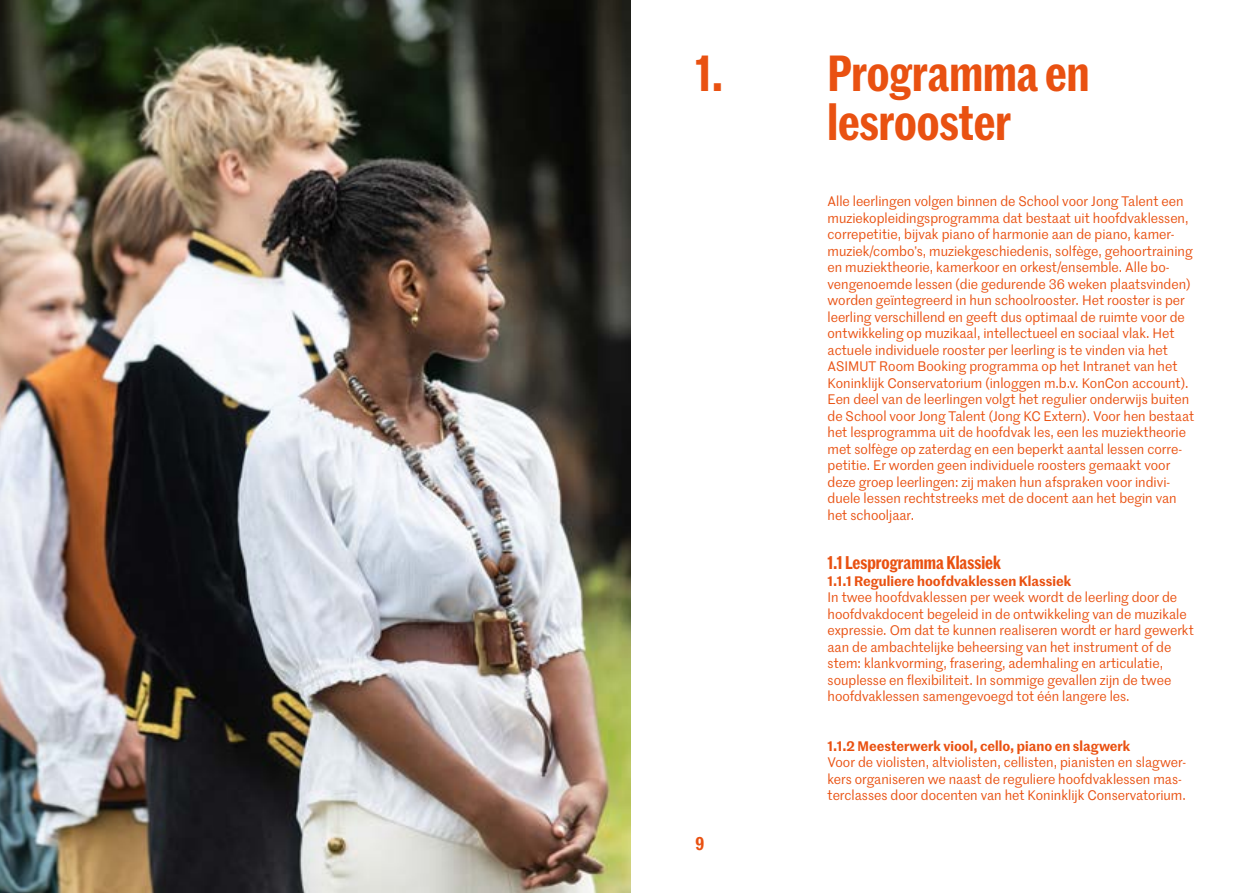
<style>
.page{position:relative;width:1259px;height:893px;background:#fff}
.page>*{position:absolute;margin:0;border:0;box-sizing:border-box;transform-origin:0 0}
.t1{font:600 49.5px/49.5px "Marr Sans Cond";color:#e95111}
.t2{font:600 18px "Marr Sans Cond";color:#e95111}
.t3{font:13.5px/16.5px "Marr Sans";color:#e95111}
.t4{font:600 13.5px "Marr Sans";color:#e95111}
</style>
<div class="page">
<img style="left:0;top:0;width:630px;height:893px">
<h1 class="t1" style="left:695px;top:45px;width:29px">1.</h1>
<h2 class="t2" style="left:695px;top:830px;width:10px">9</h2>
<h1 class="t1" style="left:827px;top:45px;width:263px">Programma en lesrooster</h1>
<p class="t3" style="left:827px;top:193px;width:368px">Alle leerlingen volgen binnen de School voor Jong Talent een muziekopleidingsprogramma dat bestaat uit hoofdvaklessen, correpetitie, bijvak piano of harmonie aan de piano, kamer&shy;muziek/combo’s, muziekgeschiedenis, solfège, gehoortraining en muziektheorie, kamerkoor en orkest/ensemble. Alle bo&shy;vengenoemde lessen (die gedurende 36 weken plaatsvinden) worden geïntegreerd in hun schoolrooster. Het rooster is per leerling verschillend en geeft dus optimaal de ruimte voor de ontwikkeling op muzikaal, intellectueel en sociaal vlak. Het actuele individuele rooster per leerling is te vinden via het ASIMUT Room Booking programma op het Intranet van het Koninklijk Conservatorium (inloggen m.b.v. KonCon account).<br>Een deel van de leerlingen volgt het regulier onderwijs buiten de School voor Jong Talent (Jong KC Extern). Voor hen bestaat het lesprogramma uit de hoofdvak les, een les muziektheorie met solfège op zaterdag en een beperkt aantal lessen corre&shy;petitie. Er worden geen individuele roosters gemaakt voor deze groep leerlingen: zij maken hun afspraken voor indivi&shy;duele lessen rechtstreeks met de docent aan het begin van het schooljaar.</p>
<h2 class="t2" style="left:827px;top:550px;width:175px">1.1 Lesprogramma Klassiek</h2>
<p class="t4" style="left:827px;top:571px;width:245px">1.1.1 Reguliere hoofdvaklessen Klassiek</p>
<p class="t3" style="left:827px;top:589px;width:368px">In twee hoofdvaklessen per week wordt de leerling door de hoofdvakdocent begeleid in de ontwikkeling van de muzikale expressie. Om dat te kunnen realiseren wordt er hard gewerkt aan de ambachtelijke beheersing van het instrument of de stem: klankvorming, frasering, ademhaling en articulatie, souplesse en flexibiliteit. In sommige gevallen zijn de twee hoofdvaklessen samengevoegd tot één langere les.</p>
<p class="t4" style="left:827px;top:736px;width:304px">1.1.2 Meesterwerk viool, cello, piano en slagwerk</p>
<p class="t3" style="left:827px;top:754px;width:360px">Voor de violisten, altviolisten, cellisten, pianisten en slagwer&shy;kers organiseren we naast de reguliere hoofdvaklessen mas&shy;terclasses door docenten van het Koninklijk Conservatorium.</p>
</div>
